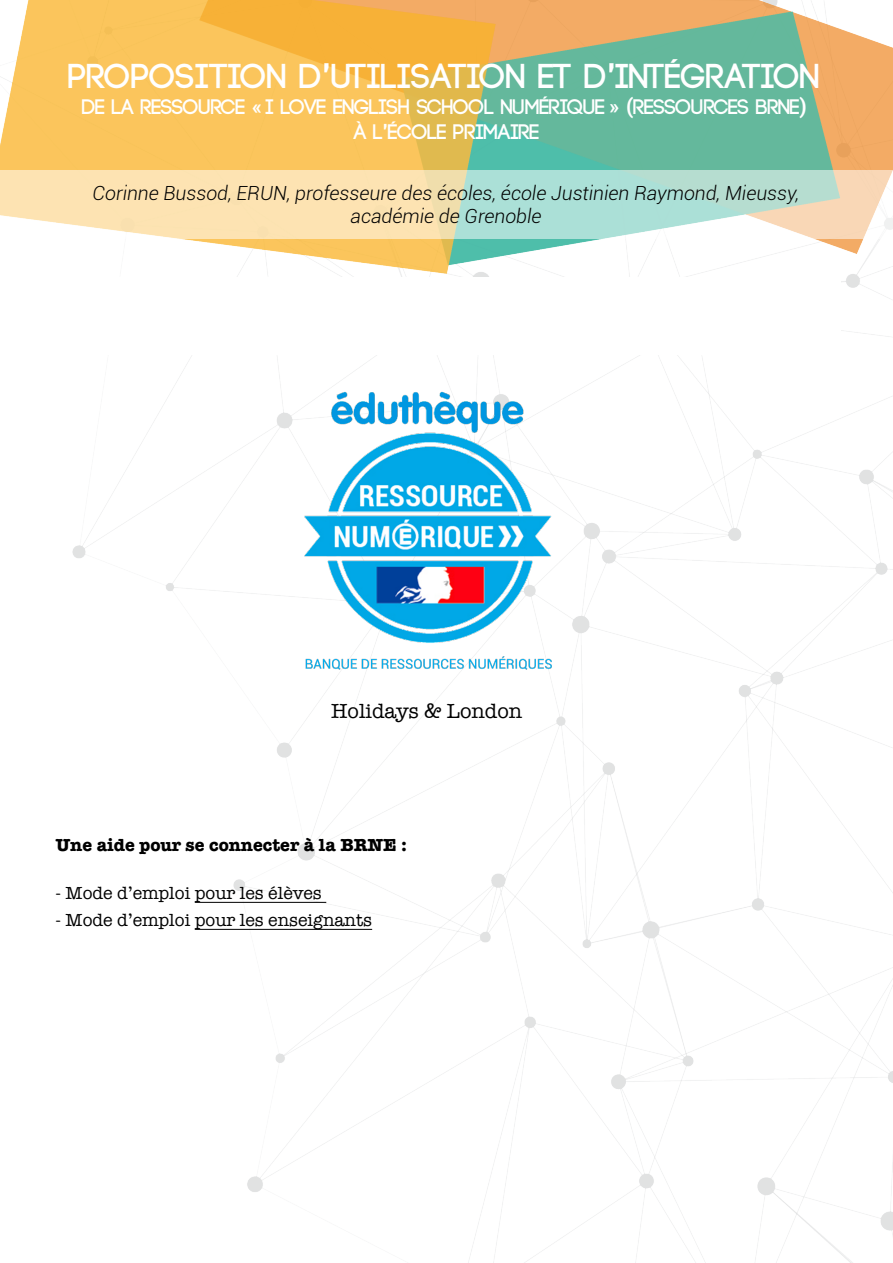
<style>
.page{position:relative;width:893px;height:1263px;background:#fff}
.page>*{position:absolute;margin:0;border:0;box-sizing:border-box;transform-origin:0 0}
.t1{font:700 34.5px "Code";color:#fff}
.t2{font:700 21px/25.2px "Code";letter-spacing:-.02em;color:#fff;text-align:center}
.t3{font:21px "American Typewriter";color:#000}
.t4{font:italic 300 19.5px/23.4px "Roboto";color:#000;text-align:center}
.t5{font:18px "American Typewriter";color:#000}
.t6{font:700 18px "American Typewriter";color:#000}
.s1{font-family:"Roboto"}
</style>
<div class="page">
<img style="left:72px;top:400px;width:821px;height:863px">
<img style="left:0;top:0;width:893px;height:400px">
<svg style="left:0;top:170px;width:893px;height:68px;background:#e0e2c4"></svg>
<div style="left:56px;top:277px;width:784px;height:78px;background:#fff"></div>
<img style="left:294px;top:380px;width:268px;height:307px">
<hr style="left:195px;top:902px;width:131px;height:1px;background:#000">
<hr style="left:195px;top:929px;width:177px;height:1px;background:#000">
<h1 class="t1" style="left:68px;top:59px;width:753px">PROPOSITION D<span class="s1">’</span>UTILISATION ET D<span class="s1">’</span>INTÉGRATION</h1>
<p class="t2" style="left:82px;top:94px;width:726px">DE LA RESSOURCE <span class="s1">«</span> I LOVE ENGLISH SCHOOL NUMÉRIQUE <span class="s1">» (</span>RESSOURCES BRNE<span class="s1">)<br></span>À L<span class="s1">’</span>ÉCOLE PRIMAIRE</p>
<p class="t4" style="left:93px;top:180px;width:708px">Corinne Bussod, ERUN, professeure des écoles, école Justinien Raymond, Mieussy, académie de Grenoble</p>
<p class="t3" style="left:331px;top:695px;width:193px">Holidays &amp; London</p>
<p class="t6" style="left:56px;top:829px;width:353px">Une aide pour se connecter à la BRNE :</p>
<p class="t5" style="left:56px;top:880px;width:268px">- Mode d’emploi pour les élèves</p>
<p class="t5" style="left:56px;top:907px;width:318px">- Mode d’emploi pour les enseignants</p>
</div>
